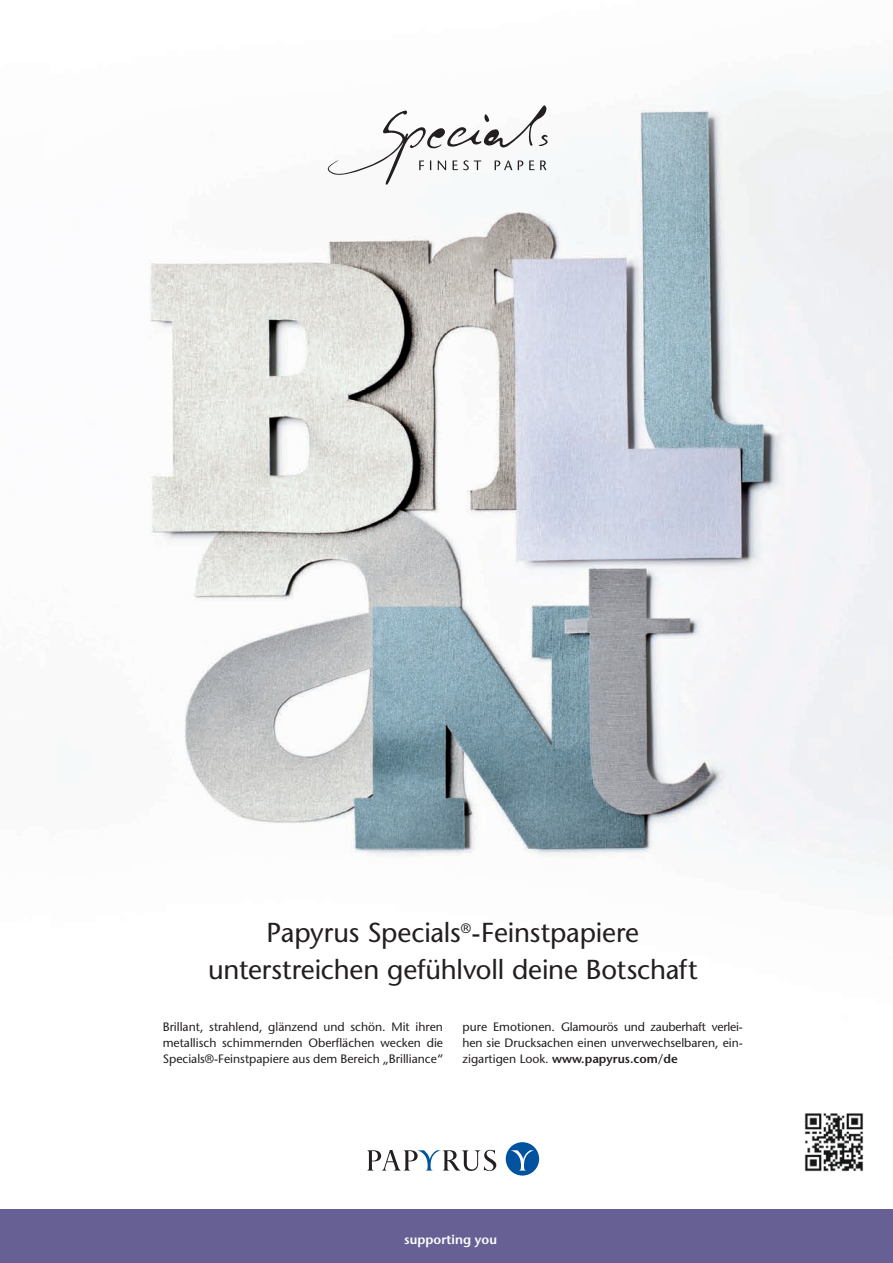
<style>
.page{position:relative;width:893px;height:1263px;background:#fff}
.page>*{position:absolute;margin:0;border:0;box-sizing:border-box;transform-origin:0 0}
.t1{font:27.45px/36.5px "Papyrus Sans";letter-spacing:-.005em;color:#231f20;text-align:center}
.t2{font:600 12.9px "Papyrus Sans";color:#fff}
.t3{font:12.15px/15.9px "Papyrus Sans";color:#231f20;text-align:justify}
.s1{font-weight:600}
</style>
<div class="page">
<img style="left:149px;top:91px;width:744px;height:1085px">
<svg style="left:327px;top:105px;width:221px;height:80px"></svg>
<div style="left:0;top:1209px;width:893px;height:54px;background:#676094"></div>
<div style="left:506px;top:1142px;width:33px;height:33px;background:#0153a0;border-radius:50%"></div>
<svg style="left:367px;top:1150px;width:129px;height:22px"></svg>
<svg style="left:511px;top:1150px;width:23px;height:20px"></svg>
<img style="left:796px;top:1104px;width:76px;height:72px">
<h1 class="t1" style="left:208px;top:914px;width:491px">Papyrus Specials<sup>®</sup>-Feinstpapiere unterstreichen gefühlvoll deine Botschaft</h1>
<p class="t3" style="left:163px;top:1018px;width:282px">Brillant, strahlend, glänzend und schön. Mit ihren metallisch schimmernden Oberflächen wecken die Specials®-Feinstpapiere aus dem Bereich „Brilliance“</p>
<p class="t3" style="left:463px;top:1018px;width:282px">pure Emotionen. Glamourös und zauberhaft verlei&shy;hen sie Drucksachen einen unverwechselbaren, ein&shy;zigartigen Look. <span class="s1">www.papyrus.com/de</span></p>
<p class="t2" style="left:404px;top:1231px;width:94px">supporting you</p>
</div>
